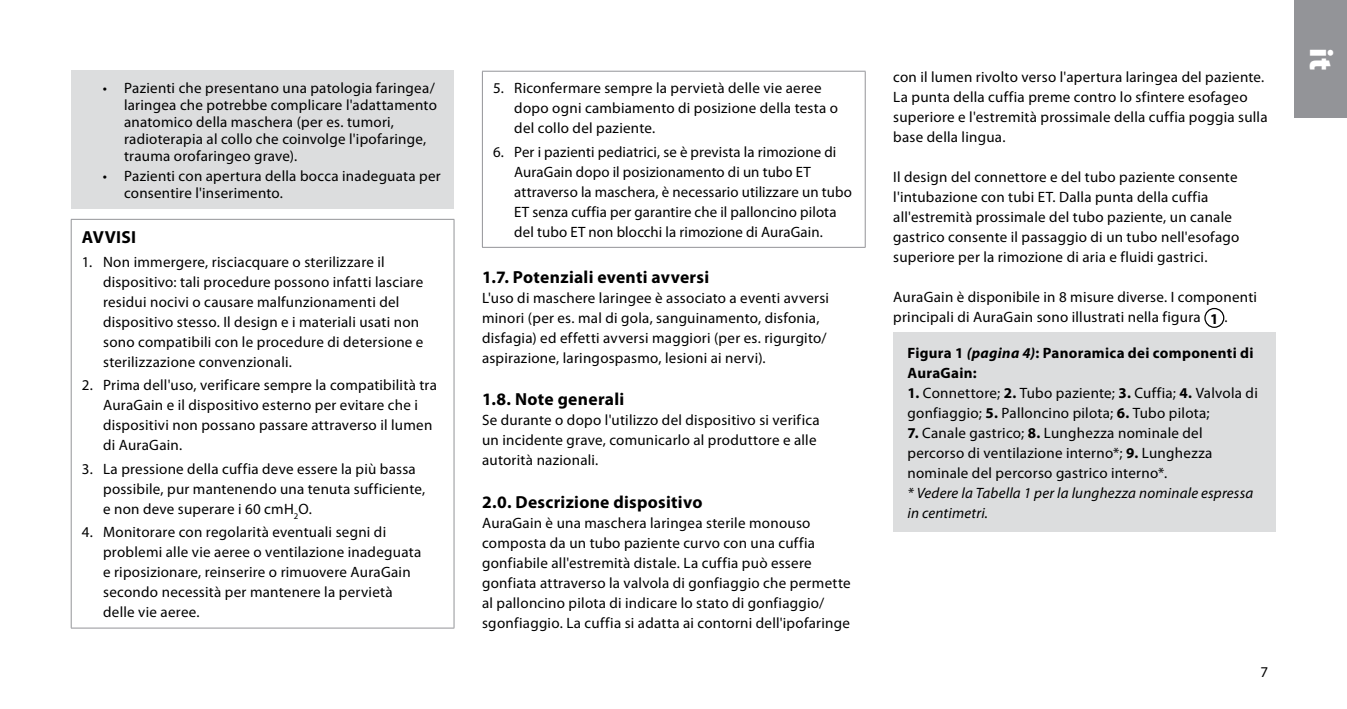
<style>
.page{position:relative;width:1347px;height:709px;background:#fff}
.page>*{position:absolute;margin:0;border:0;box-sizing:border-box;transform-origin:0 0}
.t1{font:900 32.5px "Myriad Pro";color:#fff}
.t2{font:700 17.5px "Myriad Pro";letter-spacing:.015em;color:#000}
.t3{font:15px/20px "Myriad Pro";letter-spacing:.015em;color:#000}
.t4{font:italic 15px/20px "Myriad Pro";letter-spacing:.015em;color:#000}
.t5{font:700 15px/20px "Myriad Pro";letter-spacing:.02em;color:#000}
.s1{font-weight:700}
.s2{font-style:italic}
</style>
<div class="page">
<div style="left:1293px;top:0;width:53px;height:118px;background:#939498"></div>
<div style="left:71px;top:71px;width:383px;height:138px;background:#dcddde"></div>
<hr style="left:71px;top:219px;width:383px;height:1px;background:#939498">
<hr style="left:71px;top:220px;width:1px;height:407px;background:#939498">
<hr style="left:453px;top:220px;width:1px;height:407px;background:#939498">
<hr style="left:71px;top:627px;width:383px;height:1px;background:#939498">
<hr style="left:482px;top:71px;width:383px;height:1px;background:#939498">
<hr style="left:482px;top:71px;width:1px;height:176px;background:#939498">
<hr style="left:864px;top:71px;width:1px;height:176px;background:#939498">
<hr style="left:482px;top:247px;width:383px;height:1px;background:#939498">
<div style="left:1204px;top:308px;width:20px;height:20px;border:1px solid #000;border-radius:50%"></div>
<div style="left:893px;top:332px;width:383px;height:200px;background:#dcddde"></div>
<p class="t3" style="left:124px;top:79px;width:314px;line-height:17px;text-indent:-21px">• Pazienti che presentano una patologia faringea/ laringea che potrebbe complicare l'adattamento anatomico della maschera (per es. tumori, radioterapia al collo che coinvolge l'ipofaringe, trauma orofaringeo grave).</p>
<p class="t3" style="left:124px;top:168px;width:318px;line-height:17px;text-indent:-21px">• Pazienti con apertura della bocca inadeguata per consentire l'inserimento.</p>
<p class="t2" style="left:82px;top:226px;width:56px">AVVISI</p>
<p class="t3" style="left:103px;top:251px;width:322px;text-indent:-21px">1. Non immergere, risciacquare o sterilizzare il dispositivo: tali procedure possono infatti lasciare residui nocivi o causare malfunzionamenti del dispositivo stesso. Il design e i materiali usati non sono compatibili con le procedure di detersione e sterilizzazione convenzionali.</p>
<p class="t3" style="left:103px;top:375px;width:335px;text-indent:-21px">2. Prima dell'uso, verificare sempre la compatibilità tra AuraGain e il dispositivo esterno per evitare che i dispositivi non possano passare attraverso il lumen di AuraGain.</p>
<p class="t3" style="left:103px;top:458px;width:324px;text-indent:-21px">3. La pressione della cuffia deve essere la più bassa possibile, pur mantenendo una tenuta sufficiente, e non deve superare i 60 cmH<sub>2</sub>O.</p>
<p class="t3" style="left:103px;top:522px;width:320px;text-indent:-21px">4. Monitorare con regolarità eventuali segni di problemi alle vie aeree o ventilazione inadeguata e riposizionare, reinserire o rimuovere AuraGain secondo necessità per mantenere la pervietà delle vie aeree.</p>
<p class="t3" style="left:514px;top:78px;width:325px;text-indent:-21px">5. Riconfermare sempre la pervietà delle vie aeree dopo ogni cambiamento di posizione della testa o del collo del paziente.</p>
<p class="t3" style="left:514px;top:141px;width:339px;text-indent:-21px">6. Per i pazienti pediatrici, se è prevista la rimozione di AuraGain dopo il posizionamento di un tubo ET attraverso la maschera, è necessario utilizzare un tubo ET senza cuffia per garantire che il palloncino pilota del tubo ET non blocchi la rimozione di AuraGain.</p>
<p class="t2" style="left:482px;top:265px;width:229px">1.7. Potenziali eventi avversi</p>
<p class="t3" style="left:482px;top:287px;width:348px">L'uso di maschere laringee è associato a eventi avversi minori (per es. mal di gola, sanguinamento, disfonia, disfagia) ed effetti avversi maggiori (per es. rigurgito/ aspirazione, laringospasmo, lesioni ai nervi).</p>
<p class="t2" style="left:482px;top:388px;width:144px">1.8. Note generali</p>
<p class="t3" style="left:482px;top:410px;width:339px">Se durante o dopo l'utilizzo del dispositivo si verifica un incidente grave, comunicarlo al produttore e alle autorità nazionali.</p>
<p class="t2" style="left:482px;top:490px;width:222px">2.0. Descrizione dispositivo</p>
<p class="t3" style="left:482px;top:512px;width:370px">AuraGain è una maschera laringea sterile monouso composta da un tubo paziente curvo con una cuffia gonfiabile all'estremità distale. La cuffia può essere gonfiata attraverso la valvola di gonfiaggio che permette al palloncino pilota di indicare lo stato di gonfiaggio/ sgonfiaggio. La cuffia si adatta ai contorni dell'ipofaringe</p>
<p class="t3" style="left:893px;top:67px;width:376px">con il lumen rivolto verso l'apertura laringea del paziente.<br>La punta della cuffia preme contro lo sfintere esofageo superiore e l'estremità prossimale della cuffia poggia sulla base della lingua.</p>
<p class="t3" style="left:893px;top:167px;width:348px">Il design del connettore e del tubo paziente consente l'intubazione con tubi ET. Dalla punta della cuffia all'estremità prossimale del tubo paziente, un canale gastrico consente il passaggio di un tubo nell'esofago superiore per la rimozione di aria e fluidi gastrici.</p>
<p class="t3" style="left:893px;top:287px;width:365px">AuraGain è disponibile in 8 misure diverse. I componenti principali di AuraGain sono illustrati nella figura <span class="s1">1</span> .</p>
<p class="t5" style="left:907px;top:342px;width:347px">Figura 1 <span class="s2">(pagina 4)</span>: Panoramica dei componenti di<br>AuraGain:</p>
<p class="t3" style="left:907px;top:382px;width:352px"><span class="s1">1.</span> Connettore; <span class="s1">2.</span> Tubo paziente; <span class="s1">3.</span> Cuffia; <span class="s1">4.</span> Valvola di gonfiaggio; <span class="s1">5.</span> Palloncino pilota; <span class="s1">6.</span> Tubo pilota;</p>
<p class="t3" style="left:907px;top:422px;width:306px"><span class="s1">7.</span> Canale gastrico; <span class="s1">8.</span> Lunghezza nominale del percorso di ventilazione interno*; <span class="s1">9.</span> Lunghezza nominale del percorso gastrico interno*.</p>
<p class="t4" style="left:907px;top:482px;width:347px">* Vedere la Tabella 1 per la lunghezza nominale espressa in centimetri.</p>
<h1 class="t1" style="left:1342px;top:48px;width:23px;rotate:90deg">it</h1>
<p class="t3" style="left:1260px;top:661px;width:9px">7</p>
</div>
